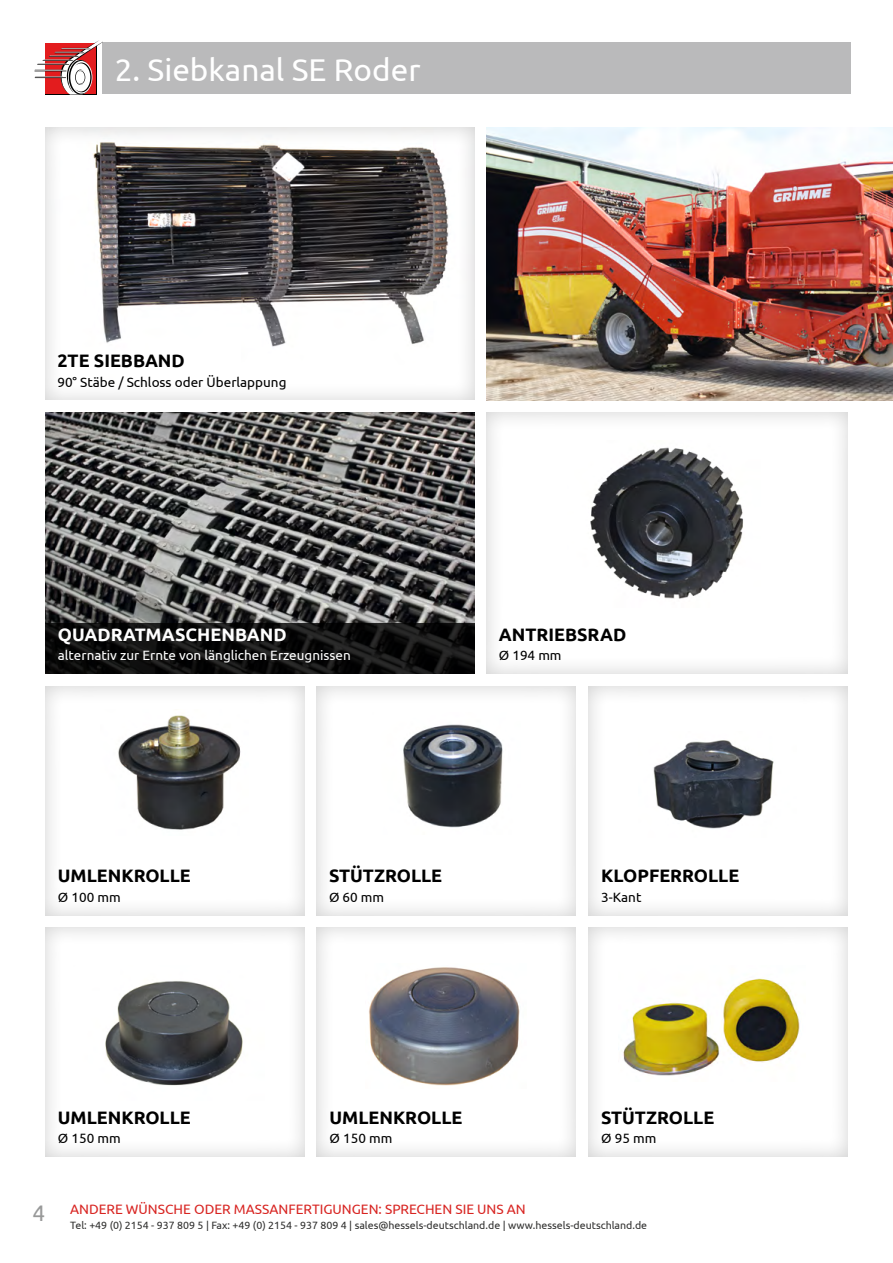
<style>
.page{position:relative;width:893px;height:1263px;background:#fff}
.page>*{position:absolute;margin:0;border:0;box-sizing:border-box;transform-origin:0 0}
.t1{font:31.5px "Ubuntu";color:#fff}
.t2{font:22.5px "Ubuntu";color:#989999}
.t3{font:700 18px "Ubuntu";color:#000}
.t4{font:700 18px "Ubuntu";color:#fff}
.t5{font:13.65px "Ubuntu";color:#d82421}
.t6{font:13.5px "Ubuntu";color:#000}
.t7{font:13.5px "Ubuntu";color:#fff}
.t8{font:10.65px "Ubuntu";color:#313130}
</style>
<div class="page">
<div style="left:33px;top:917px;width:286px;height:240px;background:#000;opacity:.2"></div>
<div style="left:33px;top:674px;width:286px;height:241px;background:#000;opacity:.2"></div>
<div style="left:33px;top:116px;width:455px;height:285px;background:#000;opacity:.2"></div>
<div style="left:33px;top:401px;width:455px;height:274px;background:#000;opacity:.2"></div>
<div style="left:576px;top:917px;width:286px;height:240px;background:#000;opacity:.2"></div>
<div style="left:576px;top:674px;width:286px;height:241px;background:#000;opacity:.2"></div>
<div style="left:304px;top:917px;width:287px;height:240px;background:#000;opacity:.2"></div>
<div style="left:303px;top:674px;width:287px;height:241px;background:#000;opacity:.2"></div>
<div style="left:474px;top:401px;width:388px;height:273px;background:#000;opacity:.2"></div>
<div style="left:102px;top:43px;width:748px;height:51px;background:#bababb"></div>
<svg style="left:35px;top:40px;width:67px;height:55px"></svg>
<img style="left:486px;top:128px;width:407px;height:272px">
<svg style="left:45px;top:623px;width:429px;height:51px;background:#0f0f0f"></svg>
<p class="t1" style="left:115px;top:50px;width:307px">2. Siebkanal SE Roder</p>
<p class="t3" style="left:57px;top:350px;width:129px">2TE SIEBBAND</p>
<p class="t6" style="left:57px;top:374px;width:231px">90° Stäbe / Schloss oder Überlappung</p>
<p class="t4" style="left:58px;top:623px;width:230px">QUADRATMASCHENBAND</p>
<p class="t7" style="left:58px;top:647px;width:295px">alternativ zur Ernte von länglichen Erzeugnissen</p>
<p class="t3" style="left:499px;top:623px;width:129px">ANTRIEBSRAD</p>
<p class="t6" style="left:499px;top:647px;width:64px">Ø 194 mm</p>
<p class="t3" style="left:58px;top:865px;width:134px">UMLENKROLLE</p>
<p class="t6" style="left:58px;top:889px;width:64px">Ø 100 mm</p>
<p class="t3" style="left:329px;top:865px;width:115px">STÜTZROLLE</p>
<p class="t6" style="left:329px;top:889px;width:57px">Ø 60 mm</p>
<p class="t3" style="left:601px;top:865px;width:140px">KLOPFERROLLE</p>
<p class="t6" style="left:601px;top:889px;width:42px">3-Kant</p>
<p class="t3" style="left:58px;top:1106px;width:134px">UMLENKROLLE</p>
<p class="t6" style="left:58px;top:1130px;width:64px">Ø 150 mm</p>
<p class="t3" style="left:329px;top:1106px;width:134px">UMLENKROLLE</p>
<p class="t6" style="left:329px;top:1130px;width:64px">Ø 150 mm</p>
<p class="t3" style="left:601px;top:1106px;width:115px">STÜTZROLLE</p>
<p class="t6" style="left:601px;top:1130px;width:57px">Ø 95 mm</p>
<h2 class="t2" style="left:32px;top:1199px;width:14px">4</h2>
<p class="t5" style="left:70px;top:1201px;width:457px">ANDERE WÜNSCHE ODER MASSANFERTIGUNGEN: SPRECHEN SIE UNS AN</p>
<p class="t8" style="left:70px;top:1219px;width:579px">Tel: +49 (0) 2154 - 937 809 5 | Fax: +49 (0) 2154 - 937 809 4 | sales@hessels-deutschland.de | www.hessels-deutschland.de</p>
</div>
